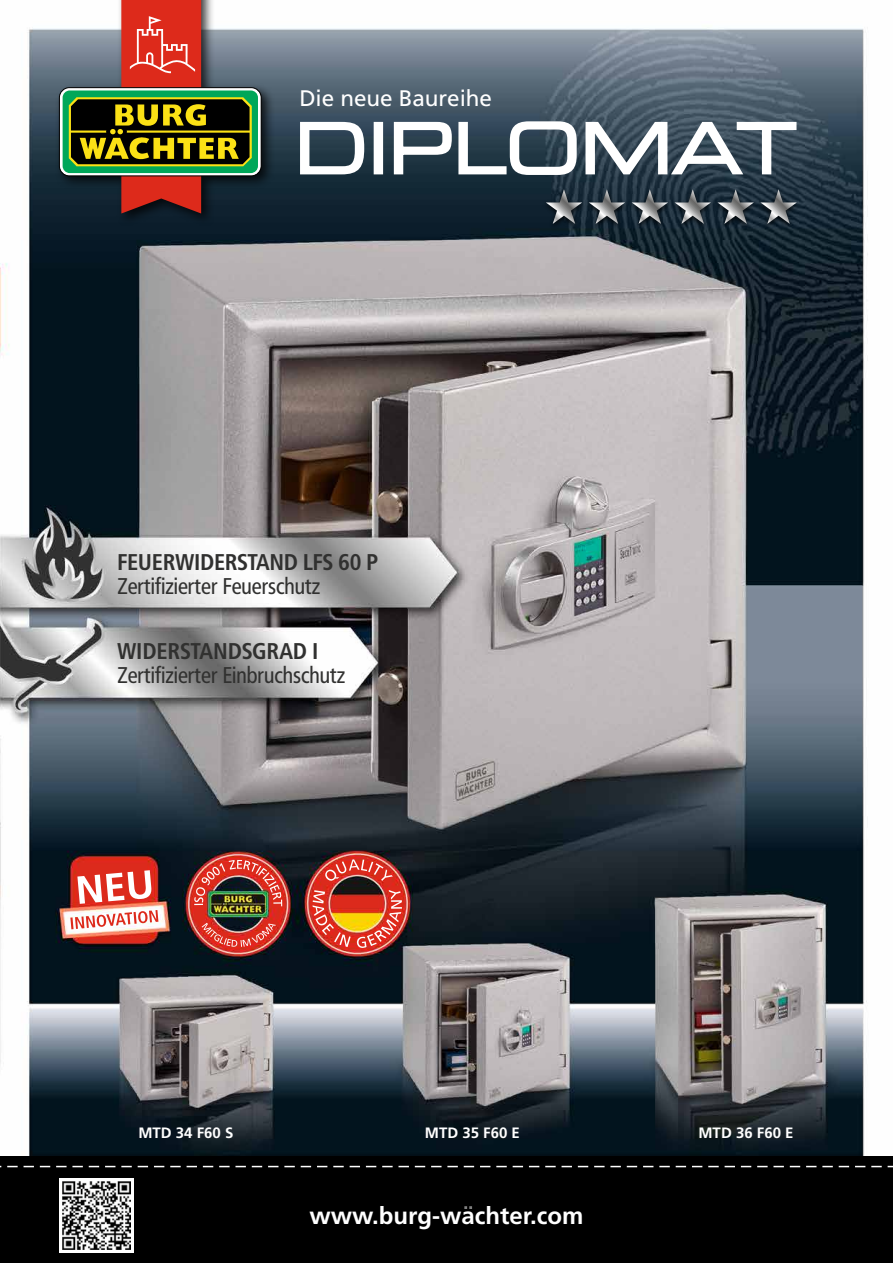
<style>
.page{position:relative;width:893px;height:1263px;background:#fff}
.page>*{position:absolute;margin:0;border:0;box-sizing:border-box;transform-origin:0 0}
.t1{font:68.85px "Eurostile LT Std Ex 2";color:#fff}
.t2{font:700 24px "Frutiger";color:#fff}
.t3{font:22.5px "Frutiger Condensed BQ";color:#313130}
.t4{font:700 22.5px "Frutiger Condensed BQ";letter-spacing:.01em;color:#313130}
.t5{font:22.5px "Frutiger LT Com";letter-spacing:-.005em;color:#fff}
.t6{font:700 15px "Frutiger LT Com";color:#fff}
</style>
<div class="page">
<img style="left:0;top:28px;width:893px;height:1129px">
<div style="left:54px;top:0;width:221px;height:226px;background:#000;opacity:.75"></div>
<div style="left:63px;top:90px;width:195px;height:83px;background:#00a759;border-radius:7px"></div>
<svg style="left:69px;top:0;width:183px;height:213px"></svg>
<svg style="left:299px;top:121px;width:67px;height:55px"></svg>
<div style="left:374px;top:122px;width:9px;height:52px;border:3px solid #fff"></div>
<svg style="left:392px;top:120px;width:186px;height:56px"></svg>
<svg style="left:584px;top:121px;width:214px;height:56px"></svg>
<svg style="left:70px;top:910px;width:88px;height:19px"></svg>
<svg style="left:77px;top:870px;width:75px;height:34px"></svg>
<img style="left:194px;top:860px;width:88px;height:46px">
<svg style="left:202px;top:923px;width:74px;height:24px"></svg>
<img style="left:312px;top:890px;width:90px;height:58px">
<svg style="left:324px;top:859px;width:69px;height:22px"></svg>
<div style="left:542px;top:188px;width:44px;height:42px;background:#000;opacity:.75"></div>
<svg style="left:546px;top:189px;width:36px;height:35px"></svg>
<div style="left:757px;top:188px;width:43px;height:42px;background:#000;opacity:.75"></div>
<svg style="left:760px;top:189px;width:37px;height:35px"></svg>
<div style="left:714px;top:188px;width:44px;height:42px;background:#000;opacity:.75"></div>
<svg style="left:717px;top:189px;width:37px;height:35px"></svg>
<div style="left:671px;top:188px;width:44px;height:42px;background:#000;opacity:.75"></div>
<svg style="left:674px;top:189px;width:37px;height:35px"></svg>
<div style="left:628px;top:188px;width:44px;height:42px;background:#000;opacity:.75"></div>
<svg style="left:632px;top:189px;width:36px;height:35px"></svg>
<div style="left:585px;top:188px;width:44px;height:42px;background:#000;opacity:.75"></div>
<svg style="left:589px;top:189px;width:36px;height:35px"></svg>
<div style="left:0;top:1157px;width:893px;height:106px;background:#000"></div>
<svg style="left:0;top:1166px;width:893px;height:1px"></svg>
<svg style="left:464px;top:1206px;width:8px;height:3px"></svg>
<svg style="left:60px;top:1178px;width:74px;height:74px"></svg>
<img style="left:63px;top:1181px;width:68px;height:68px">
<p class="t5" style="left:299px;top:84px;width:194px">Die neue Baureihe</p>
<h1 class="t1" style="left:295px;top:101px;width:503px">DIPLOMAT</h1>
<p class="t4" style="left:117px;top:547px;width:262px">FEUERWIDERSTAND LFS 60 P</p>
<p class="t3" style="left:117px;top:572px;width:204px">Zertifizierter Feuerschutz</p>
<p class="t4" style="left:117px;top:637px;width:202px">WIDERSTANDSGRAD I</p>
<p class="t3" style="left:117px;top:661px;width:229px">Zertifizierter Einbruchschutz</p>
<p class="t6" style="left:138px;top:1124px;width:97px">MTD 34 F60 S</p>
<p class="t6" style="left:425px;top:1124px;width:97px">MTD 35 F60 E</p>
<p class="t6" style="left:698px;top:1124px;width:97px">MTD 36 F60 E</p>
<p class="t2" style="left:310px;top:1201px;width:275px">www.burg-wachter.com</p>
</div>
